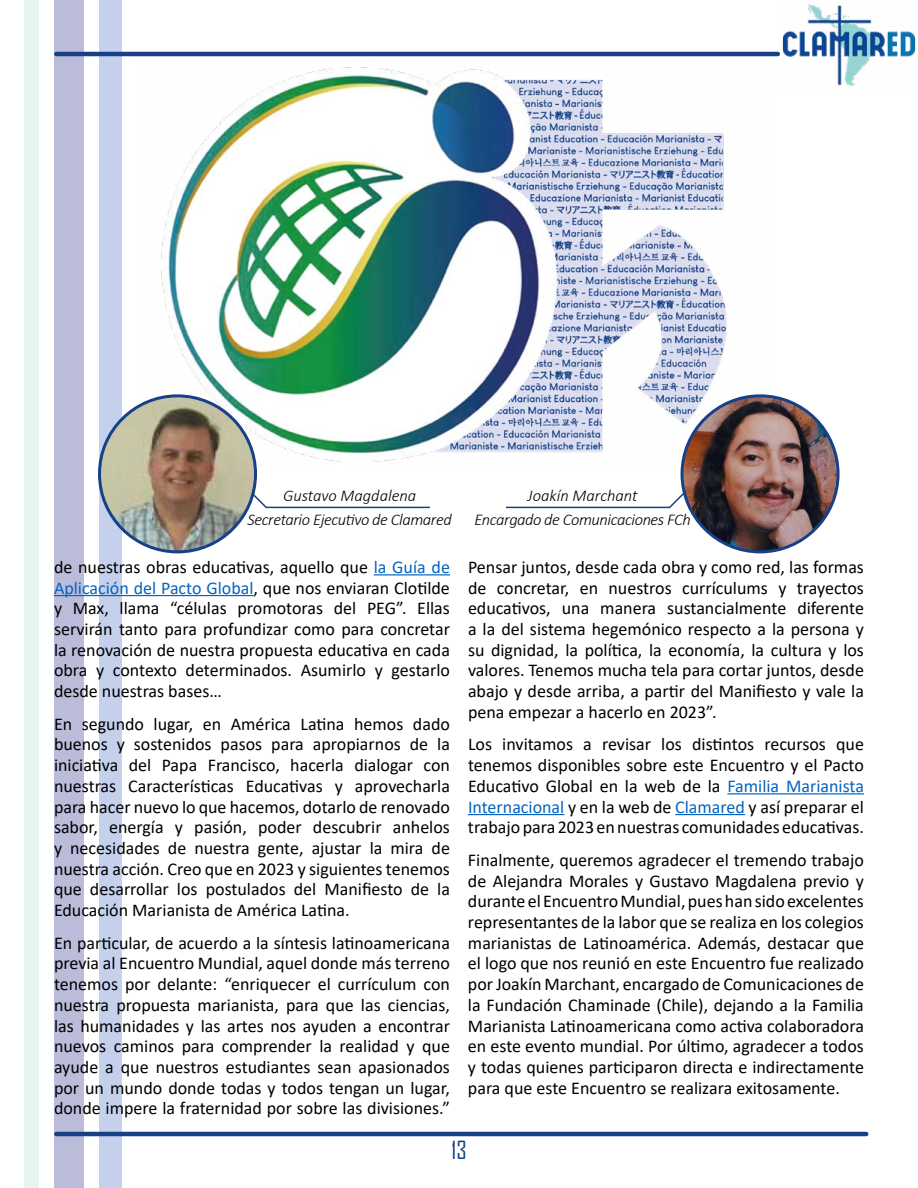
<style>
.page{position:relative;width:918px;height:1188px;background:#fff}
.page>*{position:absolute;margin:0;border:0;box-sizing:border-box;transform-origin:0 0}
.t1{font:24px "Agency FB";color:#174087}
.t2{font:18px/20.7px "Calibri";color:#000;text-align:justify}
.t3{font:italic 300 16.5px/23.2px "Calibri";letter-spacing:-.025em;color:#000;text-align:center}
.s1{color:#0563c1}
</style>
<div class="page">
<div style="left:100px;top:0;width:22px;height:1188px;background:#c4d0ec"></div>
<div style="left:54px;top:0;width:30px;height:1188px;background:#babcda"></div>
<div style="left:24px;top:0;width:15px;height:1188px;background:#e7f4f4"></div>
<img style="left:782px;top:4px;width:134px;height:82px">
<hr style="left:56px;top:1132px;width:810px;height:4px;background:#174087">
<hr style="left:56px;top:52px;width:722px;height:4px;background:#174087">
<img style="left:143px;top:56px;width:632px;height:409px">
<img style="left:99px;top:396px;width:157px;height:156px;border-radius:78px">
<div style="left:98px;top:394px;width:159px;height:159px;border:3px solid #174087;border-radius:50%"></div>
<img style="left:682px;top:396px;width:156px;height:156px;border-radius:78px">
<div style="left:681px;top:394px;width:159px;height:159px;border:3px solid #174087;border-radius:50%"></div>
<svg style="left:250px;top:491px;width:180px;height:18px"></svg>
<svg style="left:506px;top:491px;width:180px;height:18px"></svg>
<hr style="left:374px;top:574px;width:76px;height:1px;background:#0563c1">
<hr style="left:54px;top:595px;width:200px;height:1px;background:#0563c1">
<hr style="left:727px;top:793px;width:137px;height:1px;background:#0563c1">
<hr style="left:468px;top:814px;width:96px;height:1px;background:#0563c1">
<hr style="left:675px;top:814px;width:70px;height:1px;background:#0563c1">
<p class="t3" style="left:248px;top:484px;width:206px">Gustavo Magdalena<br>Secretario Ejecutivo de Clamared</p>
<p class="t3" style="left:474px;top:484px;width:218px">Joakín Marchant<br>Encargado de Comunicaciones FCh</p>
<p class="t2" style="left:54px;top:556px;width:398px">de nuestras obras educativas, aquello que <span class="s1">la Guía de Aplicación del Pacto Global</span>, que nos enviaran Clotilde y Max, llama “células promotoras del PEG”. Ellas servirán tanto para profundizar como para concretar la renovación de nuestra propuesta educativa en cada obra y contexto determinados. Asumirlo y gestarlo desde nuestras bases…</p>
<p class="t2" style="left:54px;top:713px;width:398px">En segundo lugar, en América Latina hemos dado buenos y sostenidos pasos para apropiarnos de la iniciativa del Papa Francisco, hacerla dialogar con nuestras Características Educativas y aprovecharla para hacer nuevo lo que hacemos, dotarlo de renovado sabor, energía y pasión, poder descubrir anhelos y necesidades de nuestra gente, ajustar la mira de nuestra acción. Creo que en 2023 y siguientes tenemos que desarrollar los postulados del Manifiesto de la Educación Marianista de América Latina.</p>
<p class="t2" style="left:54px;top:932px;width:398px">En particular, de acuerdo a la síntesis latinoamericana previa al Encuentro Mundial, aquel donde más terreno tenemos por delante: “enriquecer el currículum con nuestra propuesta marianista, para que las ciencias, las humanidades y las artes nos ayuden a encontrar nuevos caminos para comprender la realidad y que ayude a que nuestros estudiantes sean apasionados por un mundo donde todas y todos tengan un lugar, donde impere la fraternidad por sobre las divisiones.”</p>
<p class="t2" style="left:468px;top:556px;width:398px">Pensar juntos, desde cada obra y como red, las formas de concretar, en nuestros currículums y trayectos educativos, una manera sustancialmente diferente a la del sistema hegemónico respecto a la persona y su dignidad, la política, la economía, la cultura y los valores. Tenemos mucha tela para cortar juntos, desde abajo y desde arriba, a partir del Manifiesto y vale la pena empezar a hacerlo en 2023”.</p>
<p class="t2" style="left:468px;top:734px;width:398px">Los invitamos a revisar los distintos recursos que tenemos disponibles sobre este Encuentro y el Pacto Educativo Global en la web de la <span class="s1">Familia Marianista Internacional</span> y en la web de <span class="s1">Clamared</span> y así preparar el trabajo para 2023 en nuestras comunidades educativas.</p>
<p class="t2" style="left:468px;top:849px;width:398px">Finalmente, queremos agradecer el tremendo trabajo de Alejandra Morales y Gustavo Magdalena previo y durante el Encuentro Mundial, pues han sido excelentes representantes de la labor que se realiza en los colegios marianistas de Latinoamérica. Además, destacar que el logo que nos reunió en este Encuentro fue realizado por Joakín Marchant, encargado de Comunicaciones de la Fundación Chaminade (Chile), dejando a la Familia Marianista Latinoamericana como activa colaboradora en este evento mundial. Por último, agradecer a todos y todas quienes participaron directa e indirectamente para que este Encuentro se realizara exitosamente.</p>
<h1 class="t1" style="left:452px;top:1136px;width:16px">13</h1>
</div>
